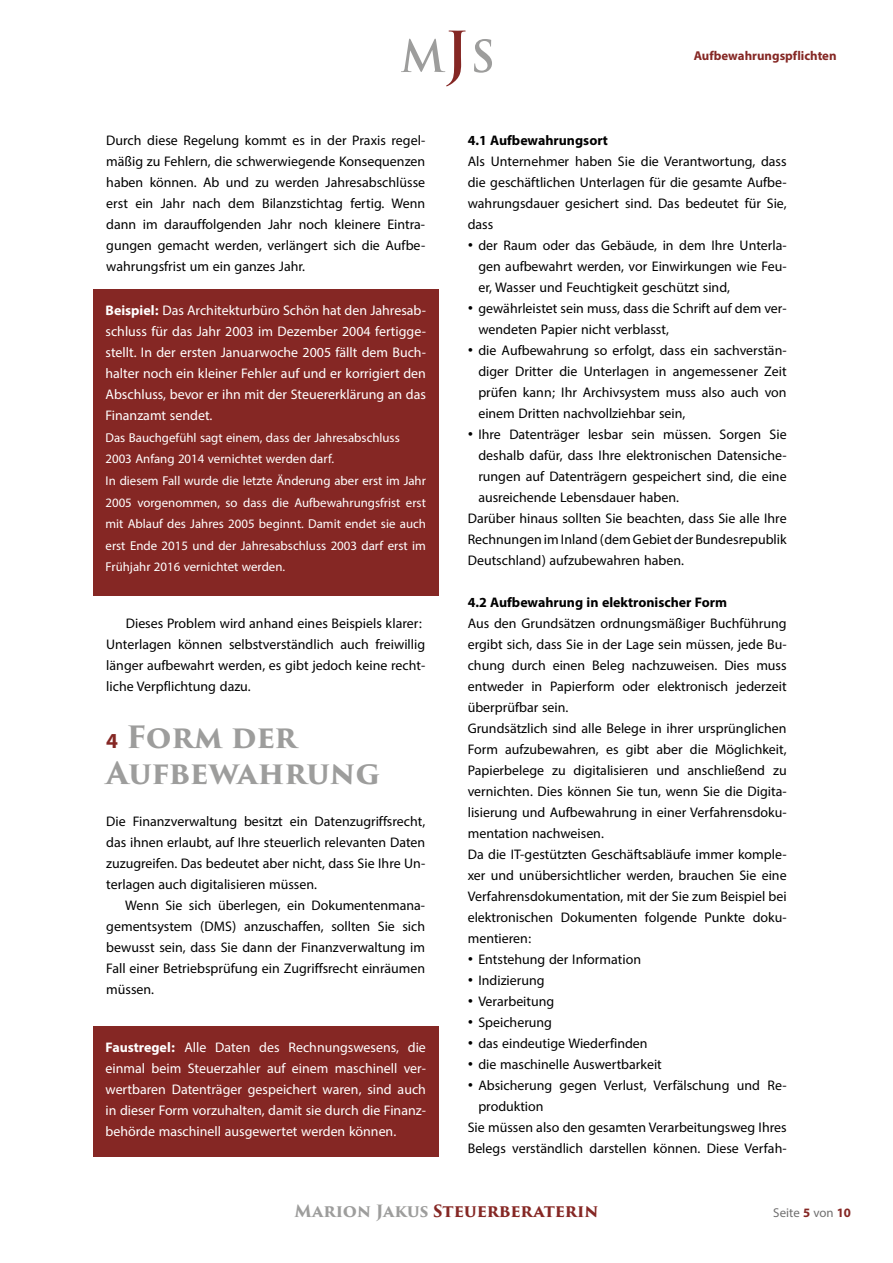
<style>
.page{position:relative;width:893px;height:1263px;background:#fff}
.page>*{position:absolute;margin:0;border:0;box-sizing:border-box;transform-origin:0 0}
.t1{font:700 30px/36px "Trajan Pro 3";letter-spacing:-.01em;color:#9d9d9c}
.t2{font:19.5px/21px "Myriad Arabic";color:#000;text-align:justify}
.t3{font:19.5px/21px "Myriad Arabic";color:#fff;text-align:justify}
.t4{font:700 19.5px "Myriad Arabic";color:#000}
.t5{font:18px/21.6px "Myriad Arabic";color:#fff}
.t6{font:700 18px "Myriad Arabic";color:#852724}
.t7{font:18px "Myriad Arabic";color:#706f6f}
.t8{font:700 16.5px "Trajan Pro 3";letter-spacing:-.01em;color:#852724}
.s1{font-weight:700}
.s2{font-family:"Myriad Arabic";color:#852724}
.s3{font-family:"Neutra Text"}
.s4{color:#9d9d9c}
.s5{font-weight:700;color:#852724}
</style>
<div class="page">
<svg style="left:401px;top:31px;width:65px;height:55px"></svg>
<svg style="left:474px;top:39px;width:18px;height:34px"></svg>
<div style="left:93px;top:289px;width:346px;height:306px;background:#852724"></div>
<div style="left:93px;top:1026px;width:346px;height:131px;background:#852724"></div>
<p class="t2" style="left:106px;top:130px;width:320px">Durch diese Regelung kommt es in der Praxis regel&shy;mäßig zu Fehlern, die schwerwiegende Konsequenzen haben können. Ab und zu werden Jahresabschlüsse erst ein Jahr nach dem Bilanzstichtag fertig. Wenn dann im darauffolgenden Jahr noch kleinere Eintra&shy;gungen gemacht werden, verlängert sich die Aufbe&shy;wahrungsfrist um ein ganzes Jahr.</p>
<p class="t3" style="left:106px;top:300px;width:322px"><span class="s1">Beispiel:</span> Das Architekturbüro Schön hat den Jahresab&shy;schluss für das Jahr 2003 im Dezember 2004 fertigge&shy;stellt. In der ersten Januarwoche 2005 fällt dem Buch&shy;halter noch ein kleiner Fehler auf und er korrigiert den Abschluss, bevor er ihn mit der Steuererklärung an das Finanzamt sendet.</p>
<p class="t5" style="left:106px;top:427px;width:322px">Das Bauchgefühl sagt einem, dass der Jahresabschluss 2003 Anfang 2014 vernichtet werden darf.<br>In diesem Fall wurde die letzte Änderung aber erst im Jahr 2005 vorgenommen, so dass die Aufbewahrungsfrist erst mit Ablauf des Jahres 2005 beginnt. Damit endet sie auch erst Ende 2015 und der Jahresabschluss 2003 darf erst im Frühjahr 2016 vernichtet werden.</p>
<p class="t2" style="left:106px;top:613px;width:320px;text-align:left;text-indent:20px">Dieses Problem wird anhand eines Beispiels klarer:<br>Unterlagen können selbstverständlich auch freiwillig länger aufbewahrt werden, es gibt jedoch keine recht&shy;liche Verpflichtung dazu.</p>
<h1 class="t1" style="left:106px;top:720px;width:275px"><span class="s2">4</span> Form der<br>Aufbewahrung</h1>
<p class="t2" style="left:106px;top:811px;width:320px">Die Finanzverwaltung besitzt ein Datenzugriffsrecht, das ihnen erlaubt, auf Ihre steuerlich relevanten Daten zuzugreifen. Das bedeutet aber nicht, dass Sie Ihre Un&shy;terlagen auch digitalisieren müssen.</p>
<p class="t2" style="left:106px;top:895px;width:320px;text-indent:19px">Wenn Sie sich überlegen, ein Dokumentenmana&shy;gementsystem (DMS) anzuschaffen, sollten Sie sich bewusst sein, dass Sie dann der Finanzverwaltung im Fall einer Betriebsprüfung ein Zugriffsrecht einräumen müssen.</p>
<p class="t3" style="left:106px;top:1037px;width:322px"><span class="s1">Faustregel:</span> Alle Daten des Rechnungswesens, die einmal beim Steuerzahler auf einem maschinell ver&shy;wertbaren Datenträger gespeichert waren, sind auch in dieser Form vorzuhalten, damit sie durch die Finanz&shy;behörde maschinell ausgewertet werden können.</p>
<p class="t6" style="left:694px;top:43px;width:144px">Aufbewahrungspflichten</p>
<p class="t4" style="left:468px;top:127px;width:142px">4.1 Aufbewahrungsort</p>
<p class="t2" style="left:468px;top:151px;width:320px">Als Unternehmer haben Sie die Verantwortung, dass die geschäftlichen Unterlagen für die gesamte Aufbe&shy;wahrungsdauer gesichert sind. Das bedeutet für Sie, dass</p>
<p class="t2" style="left:478px;top:235px;width:310px;text-indent:-11px"><span class="s3">•</span> der Raum oder das Gebäude, in dem Ihre Unterla&shy;gen aufbewahrt werden, vor Einwirkungen wie Feu&shy;er, Wasser und Feuchtigkeit geschützt sind,</p>
<p class="t2" style="left:478px;top:298px;width:310px;text-indent:-11px"><span class="s3">•</span> gewährleistet sein muss, dass die Schrift auf dem ver&shy;wendeten Papier nicht verblasst,</p>
<p class="t2" style="left:478px;top:340px;width:310px;text-indent:-11px"><span class="s3">•</span> die Aufbewahrung so erfolgt, dass ein sachverstän&shy;diger Dritter die Unterlagen in angemessener Zeit prüfen kann; Ihr Archivsystem muss also auch von einem Dritten nachvollziehbar sein,</p>
<p class="t2" style="left:468px;top:424px;width:320px"><span class="s3">•</span> Ihre Datenträger lesbar sein müssen. Sorgen Sie</p>
<p class="t2" style="left:478px;top:445px;width:310px">deshalb dafür, dass Ihre elektronischen Datensiche-</p>
<p class="t2" style="left:478px;top:466px;width:310px">rungen auf Datenträgern gespeichert sind, die eine</p>
<p class="t2" style="left:478px;top:487px;width:202px">ausreichende Lebensdauer haben.</p>
<p class="t2" style="left:468px;top:508px;width:320px">Darüber hinaus sollten Sie beachten, dass Sie alle Ihre</p>
<p class="t2" style="left:468px;top:529px;width:320px">Rechnungen im Inland (dem Gebiet der Bundesrepublik</p>
<p class="t2" style="left:468px;top:550px;width:218px">Deutschland) aufzubewahren haben.</p>
<p class="t4" style="left:468px;top:589px;width:261px">4.2 Aufbewahrung in elektronischer Form</p>
<p class="t2" style="left:468px;top:613px;width:320px;text-align:left">Aus den Grundsätzen ordnungsmäßiger Buchführung ergibt sich, dass Sie in der Lage sein müssen, jede Bu&shy;chung durch einen Beleg nachzuweisen. Dies muss entweder in Papierform oder elektronisch jederzeit überprüfbar sein.<br>Grundsätzlich sind alle Belege in ihrer ursprünglichen Form aufzubewahren, es gibt aber die Möglichkeit, Papierbelege zu digitalisieren und anschließend zu vernichten. Dies können Sie tun, wenn Sie die Digita&shy;lisierung und Aufbewahrung in einer Verfahrensdoku&shy;mentation nachweisen.<br>Da die IT-gestützten Geschäftsabläufe immer komple&shy;xer und unübersichtlicher werden, brauchen Sie eine Verfahrensdokumentation, mit der Sie zum Beispiel bei elektronischen Dokumenten folgende Punkte doku&shy;mentieren:</p>
<p class="t2" style="left:468px;top:949px;width:175px"><span class="s3">•</span> Entstehung der Information</p>
<p class="t2" style="left:468px;top:970px;width:78px"><span class="s3">•</span> Indizierung</p>
<p class="t2" style="left:468px;top:991px;width:88px"><span class="s3">•</span> Verarbeitung</p>
<p class="t2" style="left:468px;top:1012px;width:86px"><span class="s3">•</span> Speicherung</p>
<p class="t2" style="left:468px;top:1033px;width:181px"><span class="s3">•</span> das eindeutige Wiederfinden</p>
<p class="t2" style="left:468px;top:1054px;width:196px"><span class="s3">•</span> die maschinelle Auswertbarkeit</p>
<p class="t2" style="left:468px;top:1075px;width:320px"><span class="s3">•</span> Absicherung gegen Verlust, Verfälschung und Re-</p>
<p class="t2" style="left:478px;top:1096px;width:67px">produktion</p>
<p class="t2" style="left:468px;top:1117px;width:320px">Sie müssen also den gesamten Verarbeitungsweg Ihres</p>
<p class="t2" style="left:468px;top:1138px;width:320px">Belegs verständlich darstellen können. Diese Verfah-</p>
<p class="t8" style="left:295px;top:1199px;width:305px"><span class="s4">Marion Jakus</span> Steuerberaterin</p>
<p class="t7" style="left:773px;top:1201px;width:79px">Seite <span class="s5">5</span> von <span class="s5">10</span></p>
</div>
